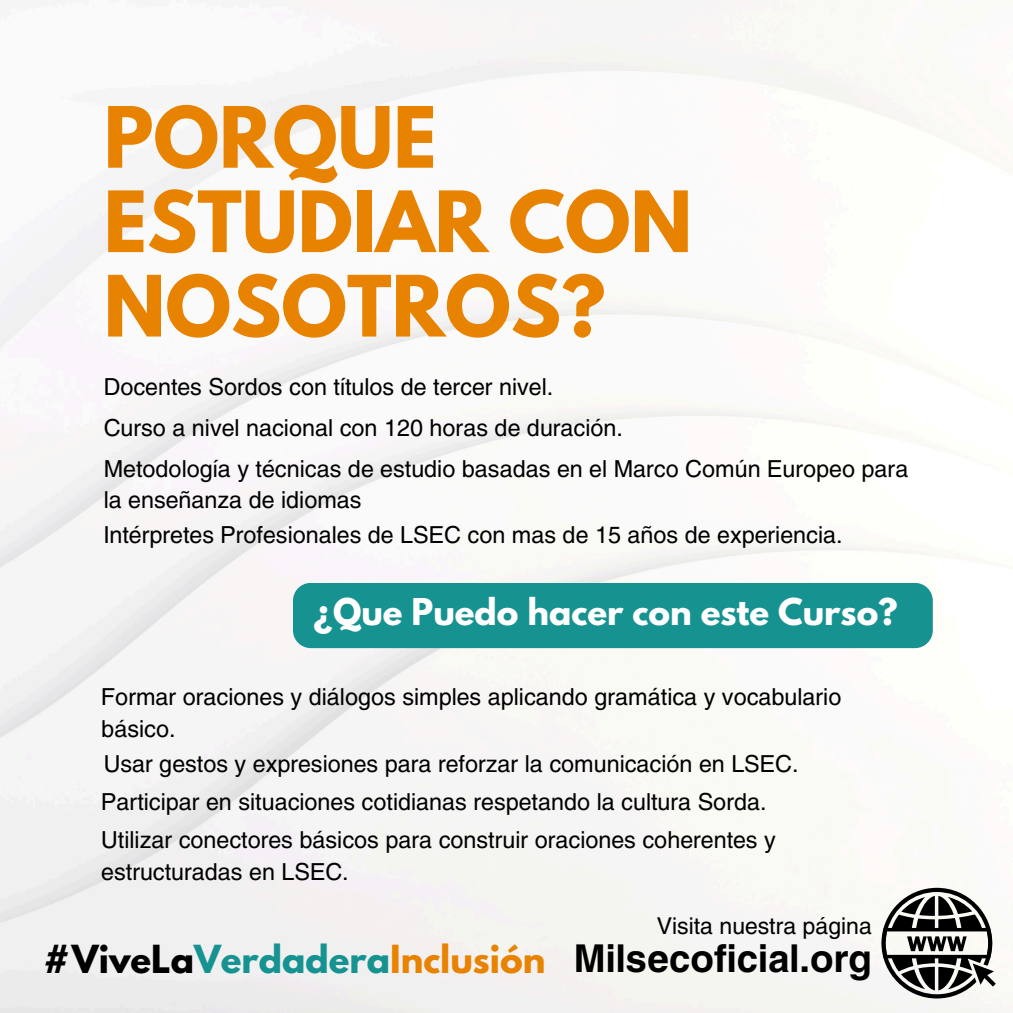
<style>
.page{position:relative;width:1013px;height:1013px;background:#fff}
.page>*{position:absolute;margin:0;border:0;box-sizing:border-box;transform-origin:0 0}
.t1{font:700 74.75px/84.4px "League Spartan";color:#e88201}
.t2{font:700 38px "Helios";color:#000}
.t3{font:700 34.25px "League Spartan";color:#169391}
.t4{font:700 32.75px "League Spartan";color:#fff}
.t5{font:23.25px/31.9px "Helios";color:#000}
.t6{font:22.88px "Helios";color:#000}
.s1{color:#000}
.s2{color:#e88201}
</style>
<div class="page">
<img style="left:0;top:0;width:1012px;height:1012px">
<div style="left:293px;top:583px;width:639px;height:65px;background:#169391;border-radius:18px"></div>
<svg style="left:881px;top:887px;width:114px;height:111px"></svg>
<h1 class="t1" style="left:104px;top:105px;width:590px">PORQUE<br>ESTUDIAR CON<br>NOSOTROS?</h1>
<p class="t5" style="left:104px;top:370px;width:451px">Docentes Sordos con títulos de tercer nivel.</p>
<h3 class="t5" style="left:104px;top:411px;width:521px">Curso a nivel nacional con 120 horas de duración.</h3>
<p class="t5" style="left:104px;top:451px;width:806px">Metodología y técnicas de estudio basadas en el Marco Común Europeo para la enseñanza de idiomas</p>
<p class="t5" style="left:104px;top:518px;width:740px">Intérpretes Profesionales de LSEC con mas de 15 años de experiencia.</p>
<p class="t4" style="left:313px;top:595px;width:586px">¿Que Puedo hacer con este Curso?</p>
<p class="t5" style="left:101px;top:680px;width:741px">Formar oraciones y diálogos simples aplicando gramática y vocabulario básico.</p>
<p class="t5" style="left:104px;top:746px;width:696px">Usar gestos y expresiones para reforzar la comunicación en LSEC.</p>
<p class="t5" style="left:101px;top:785px;width:667px">Participar en situaciones cotidianas respetando la cultura Sorda.</p>
<p class="t5" style="left:101px;top:823px;width:676px">Utilizar conectores básicos para construir oraciones coherentes y estructuradas en LSEC.</p>
<h2 class="t6" style="left:657px;top:911px;width:216px">Visita nuestra página</h2>
<h2 class="t2" style="left:573px;top:934px;width:300px">Milsecoficial.org</h2>
<p class="t3" style="left:43px;top:941px;width:503px"><span class="s1">#ViveLa</span>Verdadera<span class="s2">Inclusión</span></p>
</div>
